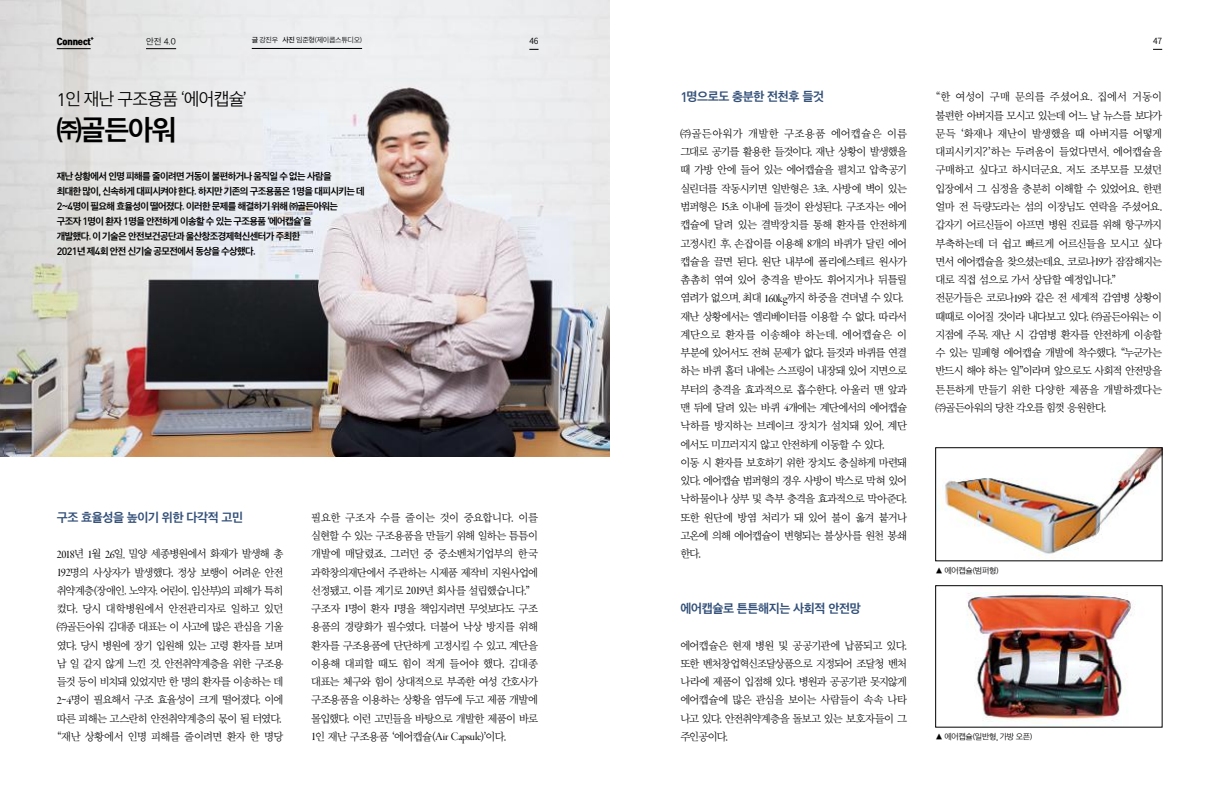
<style>
.page{position:relative;width:1219px;height:794px;background:#fff}
.page>*{position:absolute;margin:0;border:0;box-sizing:border-box;transform-origin:0 0}
.t1{font:27px "SD Gothic Neoa g Bd";color:#000}
.t2{font:17px "SD Gothic Neoa c Lt";letter-spacing:-.04em;color:#000}
.t3{font:12px "SD Gothic Neoa g Bd";letter-spacing:-.03em;color:#324f78}
.t4{font:10.9px/18.3px "SD Myeongjo Neoa b Lt";letter-spacing:-.075em;color:#000}
.t5{font:9.3px/15px "SD Gothic Neoa g Bd";letter-spacing:-.06em;color:#000}
.t6{font:8.5px "Tmon Monsori OTF Black";letter-spacing:-.01em;color:#000}
.t7{font:8.5px "SD Gothic Neoa c Lt";color:#000}
.t8{font:8.5px "Source Han Sans K";color:#000}
.t9{font:8px "SD Gothic Neoa c Lt";letter-spacing:-.035em;color:#000}
.t10{font:7px "SD Gothic Neoa c Lt";letter-spacing:-.04em;color:#000}
.t11{font:5px "Tmon Monsori OTF Black";color:#000}
.s1{font-family:"SD Gothic Neoa e Md"}
.s2{font-family:"DINOT";font-size:17.9px}
.s3{font-family:"DINOT";font-weight:500;font-size:10.2px}
.s4{font-family:"DINOT";font-weight:500;font-size:10.6px}
.s5{font-family:"Garamond Premr Pro Disp";font-size:12.2px}
.s6{font-family:"Garamond Premr Pro Disp";font-size:12px}
.s7{font-family:"DINOT";font-weight:500;font-size:13.7px}
.s8{font-family:"DINOT";font-size:8.4px}
</style>
<div class="page">
<img style="left:0;top:0;width:609px;height:456px">
<div style="left:51px;top:85px;width:201px;height:64px;background:#fff;opacity:.3"></div>
<div style="left:51px;top:166px;width:320px;height:96px;background:#fff;opacity:.3"></div>
<img style="left:938px;top:449px;width:222px;height:110px">
<div style="left:935px;top:447px;width:227px;height:114px;border:1px solid #000"></div>
<img style="left:966px;top:592px;width:167px;height:132px">
<div style="left:935px;top:585px;width:227px;height:142px;border:1px solid #000"></div>
<hr style="left:57px;top:48px;width:34px;height:1px;background:#000">
<hr style="left:146px;top:48px;width:30px;height:1px;background:#000">
<hr style="left:252px;top:48px;width:110px;height:1px;background:#000">
<p class="t6" style="left:57px;top:36px;width:36px">CONNECT</p>
<p class="t11" style="left:91px;top:35px;width:5px">+</p>
<p class="t7" style="left:146px;top:37px;width:32px">안전 4.0</p>
<p class="t10" style="left:252px;top:37px;width:112px"><span class="s1">글</span> 강진우 <span class="s1">사진</span> 임준형(제이콥스튜디오)</p>
<p class="t8" style="left:529px;top:36px;width:11px">46</p>
<p class="t8" style="left:1153px;top:36px;width:11px">47</p>
<h2 class="t2" style="left:57px;top:91px;width:192px"><span class="s2">1</span>인 재난 구조용품 ‘에어캡슐’</h2>
<h1 class="t1" style="left:57px;top:116px;width:122px">㈜골든아워</h1>
<p class="t5" style="left:57px;top:169px;width:310px">재난 상황에서 인명 피해를 줄이려면 거동이 불편하거나 움직일 수 없는 사람을<br>최대한 많이<span class="s3">,</span> 신속하게 대피시켜야 한다. 하지만 기존의 구조용품은 <span class="s4">1</span>명을 대피시키는 데 <span class="s4">2</span>~<span class="s4">4</span>명이 필요해 효율성이 떨어졌다. 이러한 문제를 해결하기 위해 ㈜골든아워는 구조자 <span class="s4">1</span>명이 환자 <span class="s4">1</span>명을 안전하게 이송할 수 있는 구조용품 ‘에어캡슐’을<br>개발했다. 이 기술은 안전보건공단과 울산창조경제혁신센터가 주최한<br><span class="s4">2021</span>년 제<span class="s4">4</span>회 안전 신기술 공모전에서 동상을 수상했다.</p>
<p class="t3" style="left:57px;top:511px;width:188px">구조 효율성을 높이기 위한 다각적 고민</p>
<p class="t4" style="left:57px;top:545px;width:228px"><span class="s5">2018</span>년 <span class="s5">1</span>월 <span class="s5">26</span>일<span class="s6">,</span> 밀양 세종병원에서 화재가 발생해 총<br><span class="s5">192</span>명의 사상자가 발생했다. 정상 보행이 어려운 안전 취약계층(장애인<span class="s6">,</span> 노약자<span class="s6">,</span> 어린이<span class="s6">,</span> 임산부)의 피해가 특히 컸다. 당시 대학병원에서 안전관리자로 일하고 있던㈜골든아워 김대종 대표는 이 사고에 많은 관심을 기울 였다. 당시 병원에 장기 입원해 있는 고령 환자를 보며 남 일 같지 않게 느낀 것. 안전취약계층을 위한 구조용 들것 등이 비치돼 있었지만 한 명의 환자를 이송하는 데<br><span class="s5">2</span>~<span class="s5">4</span>명이 필요해서 구조 효율성이 크게 떨어졌다. 이에 따른 피해는 고스란히 안전취약계층의 몫이 될 터였다. “재난 상황에서 인명 피해를 줄이려면 환자 한 명당</p>
<p class="t4" style="left:311px;top:509px;width:228px">필요한 구조자 수를 줄이는 것이 중요합니다. 이를 실현할 수 있는 구조용품을 만들기 위해 일하는 틈틈이 개발에 매달렸죠. 그러던 중 중소벤처기업부의 한국 과학창의재단에서 주관하는 시제품 제작비 지원사업에 선정됐고<span class="s6">,</span> 이를 계기로 <span class="s5">2019</span>년 회사를 설립했습니다.” 구조자 <span class="s5">1</span>명이 환자 <span class="s5">1</span>명을 책임지려면 무엇보다도 구조 용품의 경량화가 필수였다. 더불어 낙상 방지를 위해 환자를 구조용품에 단단하게 고정시킬 수 있고<span class="s6">,</span> 계단을 이용해 대피할 때도 힘이 적게 들어야 했다. 김대종 대표는 체구와 힘이 상대적으로 부족한 여성 간호사가 구조용품을 이용하는 상황을 염두에 두고 제품 개발에 몰입했다. 이런 고민들을 바탕으로 개발한 제품이 바로<br><span class="s5">1</span>인 재난 구조용품 ‘에어캡슐(<span class="s6">Air Capsule</span>)’이다.</p>
<p class="t3" style="left:680px;top:91px;width:145px"><span class="s7">1</span>명으로도 충분한 전천후 들것</p>
<p class="t4" style="left:680px;top:125px;width:228px">㈜골든아워가 개발한 구조용품 에어캡슐은 이름 그대로 공기를 활용한 들것이다. 재난 상황이 발생했을 때 가방 안에 들어 있는 에어캡슐을 펼치고 압축공기 실린더를 작동시키면 일반형은 <span class="s5">3</span>초<span class="s6">,</span> 사방에 벽이 있는 범퍼형은 <span class="s5">15</span>초 이내에 들것이 완성된다. 구조자는 에어 캡슐에 달려 있는 결박장치를 통해 환자를 안전하게 고정시킨 후<span class="s6">,</span> 손잡이를 이용해 <span class="s5">8</span>개의 바퀴가 달린 에어 캡슐을 끌면 된다. 원단 내부에 폴리에스테르 원사가 촘촘히 엮여 있어 충격을 받아도 휘어지거나 뒤틀릴 염려가 없으며<span class="s6">,</span> 최대 <span class="s5">160</span><span class="s6">kg</span>까지 하중을 견뎌낼 수 있다. 재난 상황에서는 엘리베이터를 이용할 수 없다. 따라서 계단으로 환자를 이송해야 하는데<span class="s6">,</span> 에어캡슐은 이 부분에 있어서도 전혀 문제가 없다. 들것과 바퀴를 연결 하는 바퀴 홀더 내에는 스프링이 내장돼 있어 지면으로 부터의 충격을 효과적으로 흡수한다. 아울러 맨 앞과 맨 뒤에 달려 있는 바퀴 <span class="s5">4</span>개에는 계단에서의 에어캡슐 낙하를 방지하는 브레이크 장치가 설치돼 있어<span class="s6">,</span> 계단 에서도 미끄러지지 않고 안전하게 이동할 수 있다.<br>이동 시 환자를 보호하기 위한 장치도 충실하게 마련돼 있다. 에어캡슐 범퍼형의 경우 사방이 박스로 막혀 있어 낙하물이나 상부 및 측부 충격을 효과적으로 막아준다. 또한 원단에 방염 처리가 돼 있어 불이 옮겨 붙거나 고온에 의해 에어캡슐이 변형되는 불상사를 원천 봉쇄 한다.</p>
<p class="t3" style="left:680px;top:602px;width:182px">에어캡슐로 튼튼해지는 사회적 안전망</p>
<p class="t4" style="left:680px;top:636px;width:228px;text-align:justify">에어캡슐은 현재 병원 및 공공기관에 납품되고 있다. 또한 벤처창업혁신조달상품으로 지정되어 조달청 벤처 나라에 제품이 입점해 있다. 병원과 공공기관 못지않게 에어캡슐에 많은 관심을 보이는 사람들이 속속 나타 나고 있다. 안전취약계층을 돌보고 있는 보호자들이 그 주인공이다.</p>
<p class="t4" style="left:935px;top:88px;width:228px">“한 여성이 구매 문의를 주셨어요. 집에서 거동이 불편한 아버지를 모시고 있는데 어느 날 뉴스를 보다가 문득 ‘화재나 재난이 발생했을 때 아버지를 어떻게 대피시키지?’하는 두려움이 들었다면서<span class="s6">,</span> 에어캡슐을 구매하고 싶다고 하시더군요. 저도 조부모를 모셨던 입장에서 그 심정을 충분히 이해할 수 있었어요. 한편 얼마 전 득량도라는 섬의 이장님도 연락을 주셨어요. 갑자기 어르신들이 아프면 병원 진료를 위해 항구까지 부축하는데 더 쉽고 빠르게 어르신들을 모시고 싶다 면서 에어캡슐을 찾으셨는데요. 코로나<span class="s5">19</span>가 잠잠해지는 대로 직접 섬으로 가서 상담할 예정입니다.” 전문가들은 코로나<span class="s5">19</span>와 같은 전 세계적 감염병 상황이 때때로 이어질 것이라 내다보고 있다. ㈜골든아워는 이 지점에 주목<span class="s6">,</span> 재난 시 감염병 환자를 안전하게 이송할 수 있는 밀폐형 에어캡슐 개발에 착수했다. “누군가는 반드시 해야 하는 일”이라며 앞으로도 사회적 안전망을 튼튼하게 만들기 위한 다양한 제품을 개발하겠다는㈜골든아워의 당찬 각오를 힘껏 응원한다.</p>
<p class="t9" style="left:935px;top:566px;width:65px">▲ 에어캡슐(범퍼형)</p>
<p class="t9" style="left:935px;top:733px;width:98px">▲ 에어캡슐(일반형<span class="s8">,</span> 가방 오픈)</p>
</div>
